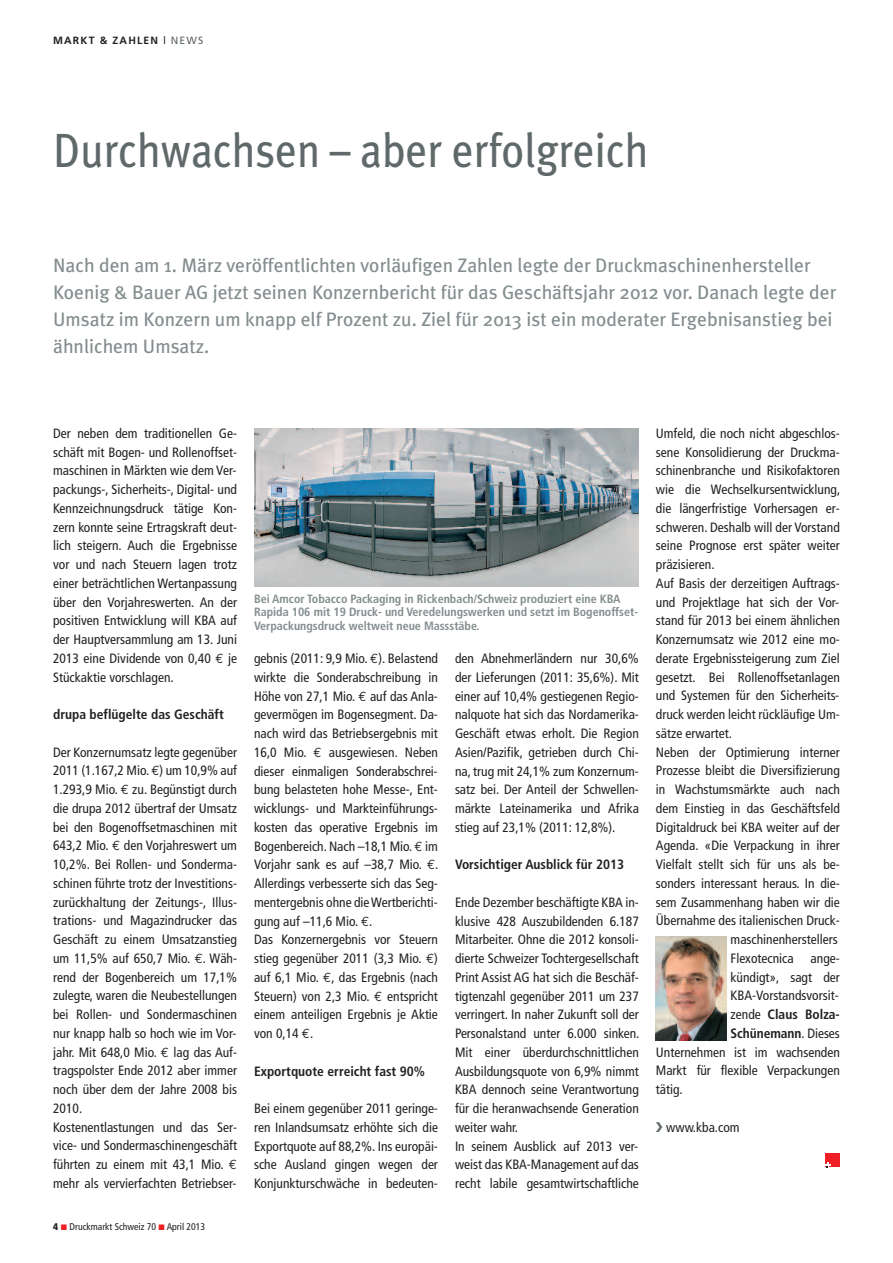
<style>
.page{position:relative;width:893px;height:1263px;background:#fff}
.page>*{position:absolute;margin:0;border:0;box-sizing:border-box;transform-origin:0 0}
.t1{font:48px "Meta Plus";color:#60696a;scale:.9 1}
.t2{font:19.5px/27px "Meta Plus";color:#838c8e}
.t3{font:condensed 13.5px/18.8px "Frutiger";color:#231f20;text-align:justify}
.t4{font:700 condensed 13.5px "Frutiger";color:#231f20}
.t5{font:700 condensed 12px/13.5px "Frutiger";color:#838c8e}
.t6{font:700 10.5px "Frutiger";letter-spacing:.11em;color:#231f20}
.t7{font:condensed 9.75px "Frutiger";color:#231f20}
.s1{font-weight:400}
.s2{font-weight:400;color:#60696a}
.s3{font-family:"Euro Mono";font-stretch:normal}
.s4{font-weight:900}
</style>
<div class="page">
<img style="left:254px;top:428px;width:385px;height:158px">
<img style="left:656px;top:936px;width:70px;height:105px">
<div style="left:826px;top:1153px;width:14px;height:14px;background:#ee1e24"></div>
<svg style="left:826px;top:1162px;width:5px;height:5px"></svg>
<p class="t6" style="left:53px;top:36px;width:152px">MARKT &amp; ZAHLEN <span class="s1">|</span> <span class="s2">NEWS</span></p>
<h1 class="t1" style="left:53px;top:123px;width:663px">Durchwachsen – aber erfolgreich</h1>
<p class="t2" style="left:53px;top:252px;width:785px">Nach den am 1. März veröffentlichten vorläufigen Zahlen legte der Druckmaschinenhersteller Koenig &amp; Bauer AG jetzt seinen Konzernbericht für das Geschäftsjahr 2012 vor. Danach legte der Umsatz im Konzern um knapp elf Prozent zu. Ziel für 2013 ist ein moderater Ergebnisanstieg bei ähnlichem Umsatz.</p>
<p class="t3" style="left:53px;top:425px;width:185px">Der neben dem traditionellen Ge&shy;schäft mit Bogen- und Rollenoffset&shy;maschinen in Märkten wie dem Ver&shy;packungs-, Sicherheits-, Digital- und Kennzeichnungsdruck tätige Kon&shy;zern konnte seine Ertragskraft deut&shy;lich steigern. Auch die Ergebnisse vor und nach Steuern lagen trotz einer beträchtlichen Wertanpassung über den Vorjahreswerten. An der positiven Entwicklung will KBA auf der Hauptversammlung am 13. Juni 2013 eine Dividende von 0,40 <span class="s3">€</span> je Stückaktie vorschlagen.</p>
<p class="t4" style="left:53px;top:709px;width:172px">drupa beflügelte das Geschäft</p>
<p class="t3" style="left:53px;top:743px;width:185px;text-align:left">Der Konzernumsatz legte gegenüber<br>2011 (1.167,2 Mio.<span class="s3">€</span>) um 10,9% auf<br>1.293,9 Mio. <span class="s3">€</span> zu. Begünstigt durch die drupa 2012 übertraf der Umsatz bei den Bogenoffsetmaschinen mit<br>643,2 Mio. <span class="s3">€</span> den Vorjahreswert um<br>10,2%. Bei Rollen- und Sonderma&shy;schinen führte trotz der Investitions&shy;zurückhaltung der Zeitungs-, Illus&shy;trations- und Magazindrucker das<br>Geschäft zu einem Umsatzanstieg um 11,5% auf 650,7 Mio. <span class="s3">€</span>. Wäh&shy;rend der Bogenbereich um 17,1% zulegte, waren die Neubestellungen bei Rollen- und Sondermaschinen nur knapp halb so hoch wie im Vor&shy;jahr. Mit 648,0 Mio. <span class="s3">€</span> lag das Auf&shy;tragspolster Ende 2012 aber immer noch über dem der Jahre 2008 bis<br>2010.<br>Kostenentlastungen und das Ser&shy;vice- und Sondermaschinengeschäft führten zu einem mit 43,1 Mio. <span class="s3">€ </span>mehr als vervierfachten Betriebser-</p>
<p class="t7" style="left:53px;top:1222px;width:154px"><span class="s4">4</span> Druckmarkt Schweiz 70 April 2013</p>
<p class="t5" style="left:254px;top:593px;width:386px">Bei Amcor Tobacco Packaging in Rickenbach/Schweiz produziert eine KBA<br>Rapida 106 mit 19 Druck- und Veredelungswerken und setzt im Bogenoffset-<br>Verpackungsdruck weltweit neue Massstäbe.</p>
<p class="t3" style="left:254px;top:650px;width:186px;text-align:left">gebnis (2011: 9,9 Mio. <span class="s3">€</span>). Belastend wirkte die Sonderabschreibung in<br>Höhe von 27,1 Mio. <span class="s3">€</span> auf das Anla&shy;gevermögen im Bogensegment. Da&shy;nach wird das Betriebsergebnis mit<br>16,0 Mio. <span class="s3">€</span> ausgewiesen. Neben dieser einmaligen Sonderabschrei&shy;bung belasteten hohe Messe-, Ent&shy;wicklungs- und Markteinführungs&shy;kosten das operative Ergebnis im<br>Bogenbereich.Nach –18,1 Mio. <span class="s3">€</span> im<br>Vorjahr sank es auf –38,7 Mio. <span class="s3">€</span>.<br>Allerdings verbesserte sich das Seg&shy;mentergebnis ohne dieWertberichti&shy;gung auf –11,6 Mio. <span class="s3">€</span>.<br>Das Konzernergebnis vor Steuern stieg gegenüber 2011 (3,3 Mio. <span class="s3">€</span>) auf 6,1 Mio. <span class="s3">€</span>, das Ergebnis (nach<br>Steuern) von 2,3 Mio. <span class="s3">€</span> entspricht einem anteiligen Ergebnis je Aktie von 0,14 <span class="s3">€</span>.</p>
<p class="t4" style="left:254px;top:1065px;width:173px">Exportquote erreicht fast 90%</p>
<p class="t3" style="left:254px;top:1100px;width:185px">Bei einem gegenüber 2011 geringe&shy;ren Inlandsumsatz erhöhte sich die Exportquote auf 88,2%. Ins europäi&shy;sche Ausland gingen wegen der Konjunkturschwäche in bedeuten-</p>
<p class="t3" style="left:455px;top:650px;width:185px">den Abnehmerländern nur 30,6% der Lieferungen (2011: 35,6%). Mit einer auf 10,4% gestiegenen Regio&shy;nalquote hat sich das Nordamerika-Geschäft etwas erholt. Die Region Asien/Pazifik, getrieben durch Chi&shy;na, trug mit 24,1% zum Konzernum&shy;satz bei. Der Anteil der Schwellen&shy;märkte Lateinamerika und Afrika stieg auf 23,1% (2011: 12,8%).</p>
<p class="t4" style="left:455px;top:859px;width:171px">Vorsichtiger Ausblick für 2013</p>
<p class="t3" style="left:455px;top:894px;width:186px;text-align:left">Ende Dezember beschäftigte KBA in&shy;klusive 428 Auszubildenden 6.187<br>Mitarbeiter. Ohne die 2012 konsoli&shy;dierte Schweizer Tochtergesellschaft Print Assist AG hat sich die Beschäf&shy;tigtenzahl gegenüber 2011 um 237 verringert. In naher Zukunft soll der Personalstand unter 6.000 sinken.<br>Mit einer überdurchschnittlichen Ausbildungsquote von 6,9% nimmt KBA dennoch seine Verantwortung für die heranwachsende Generation weiter wahr.<br>In seinem Ausblick auf 2013 ver&shy;weist das KBA-Management auf das recht labile gesamtwirtschaftliche</p>
<p class="t3" style="left:656px;top:425px;width:185px">Umfeld, die noch nicht abgeschlos-</p>
<p class="t3" style="left:656px;top:443px;width:185px">sene Konsolidierung der Druckma-</p>
<p class="t3" style="left:656px;top:462px;width:185px">schinenbranche und Risikofaktoren</p>
<p class="t3" style="left:656px;top:481px;width:186px">wie die Wechselkursentwicklung,</p>
<p class="t3" style="left:656px;top:500px;width:185px">die längerfristige Vorhersagen er-</p>
<p class="t3" style="left:656px;top:518px;width:185px">schweren. Deshalb will der Vorstand</p>
<p class="t3" style="left:656px;top:537px;width:185px">seine Prognose erst später weiter</p>
<p class="t3" style="left:656px;top:556px;width:60px">präzisieren.</p>
<p class="t3" style="left:656px;top:575px;width:185px">Auf Basis der derzeitigen Auftrags-</p>
<p class="t3" style="left:656px;top:593px;width:185px">und Projektlage hat sich der Vor-</p>
<p class="t3" style="left:656px;top:612px;width:185px">stand für 2013 bei einem ähnlichen</p>
<p class="t3" style="left:656px;top:631px;width:185px">Konzernumsatz wie 2012 eine mo-</p>
<p class="t3" style="left:656px;top:650px;width:185px">derate Ergebnissteigerung zum Ziel</p>
<p class="t3" style="left:656px;top:668px;width:185px">gesetzt. Bei Rollenoffsetanlagen</p>
<p class="t3" style="left:656px;top:687px;width:185px">und Systemen für den Sicherheits-</p>
<p class="t3" style="left:656px;top:706px;width:185px">druck werden leicht rückläufige Um-</p>
<p class="t3" style="left:656px;top:725px;width:78px">sätze erwartet.</p>
<p class="t3" style="left:656px;top:743px;width:185px">Neben der Optimierung interner</p>
<p class="t3" style="left:656px;top:762px;width:185px">Prozesse bleibt die Diversifizierung</p>
<p class="t3" style="left:656px;top:781px;width:185px">in Wachstumsmärkte auch nach</p>
<p class="t3" style="left:656px;top:800px;width:185px">dem Einstieg in das Geschäftsfeld</p>
<p class="t3" style="left:656px;top:818px;width:185px">Digitaldruck bei KBA weiter auf der</p>
<p class="t3" style="left:656px;top:837px;width:185px">Agenda. «Die Verpackung in ihrer</p>
<p class="t3" style="left:656px;top:856px;width:185px">Vielfalt stellt sich für uns als be-</p>
<p class="t3" style="left:656px;top:875px;width:185px">sonders interessant heraus. In die-</p>
<p class="t3" style="left:656px;top:893px;width:185px">sem Zusammenhang haben wir die</p>
<p class="t3" style="left:656px;top:912px;width:185px">Übernahme des italienischen Druck-</p>
<p class="t3" style="left:731px;top:931px;width:109px">maschinenherstellers</p>
<p class="t3" style="left:731px;top:950px;width:111px">Flexotecnica ange-</p>
<p class="t3" style="left:731px;top:968px;width:111px">kündigt», sagt der</p>
<p class="t3" style="left:731px;top:987px;width:110px">KBA-Vorstandsvorsit-</p>
<p class="t4" style="left:731px;top:1009px;width:111px"><span class="s1">zende</span> Claus Bolza-</p>
<p class="t4" style="left:731px;top:1028px;width:111px">Schünemann<span class="s1">. Dieses</span></p>
<p class="t3" style="left:656px;top:1043px;width:185px">Unternehmen ist im wachsenden</p>
<p class="t3" style="left:656px;top:1062px;width:185px">Markt für flexible Verpackungen</p>
<p class="t3" style="left:656px;top:1081px;width:28px">tätig.</p>
<p class="t3" style="left:666px;top:1118px;width:75px">www.kba.com</p>
</div>
